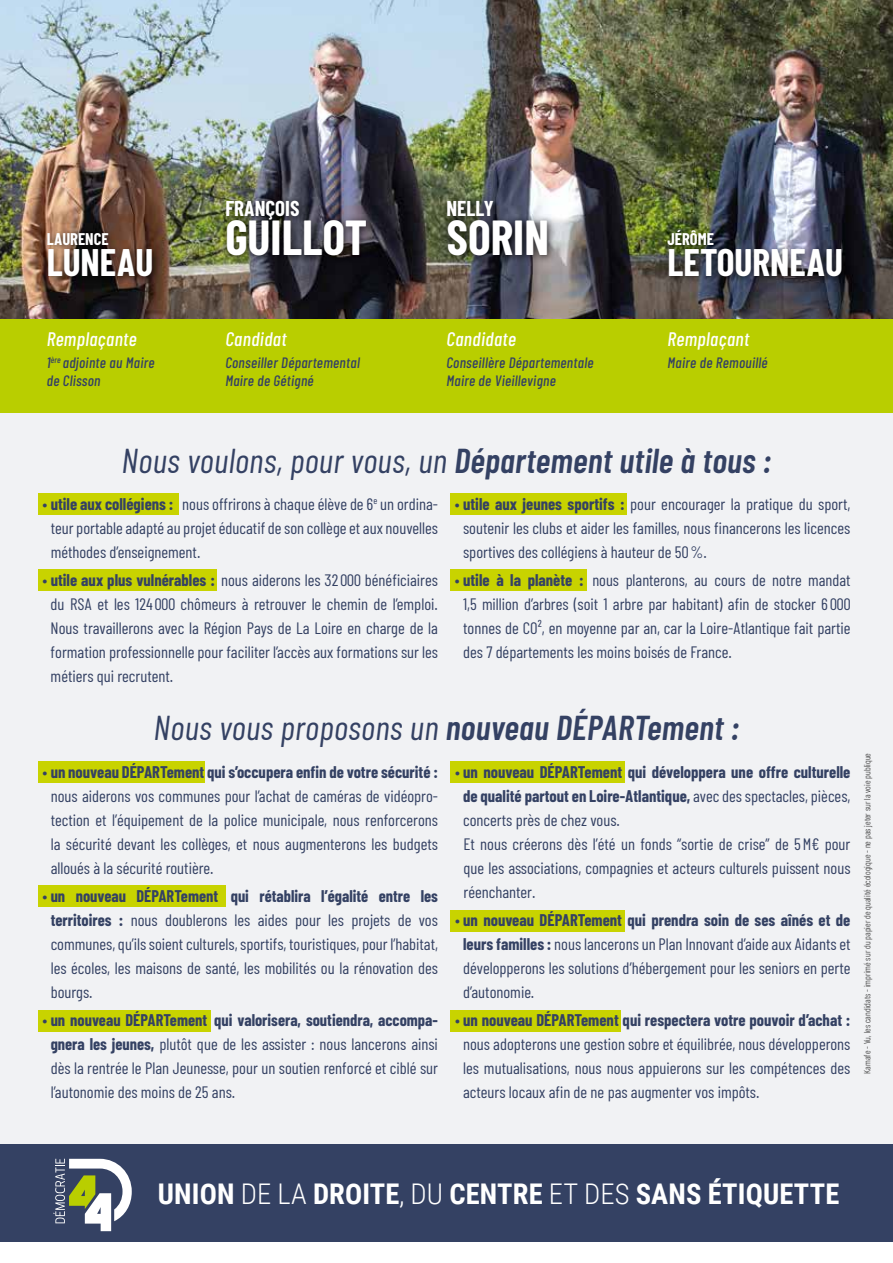
<style>
.page{position:relative;width:893px;height:1263px;background:#fff}
.page>*{position:absolute;margin:0;border:0;box-sizing:border-box;transform-origin:0 0}
.t1{font:700 48px "Barlow Condensed";color:#fff}
.t2{font:700 37.5px "Barlow Condensed";color:#fff}
.t3{font:italic 34.5px "Barlow Condensed";letter-spacing:.01em;color:#344163}
.t4{font:700 28.5px "Roboto Condensed";letter-spacing:.005em;color:#fff}
.t5{font:700 21px "Barlow Condensed";color:#fff}
.t6{font:italic 500 19.5px "Barlow Condensed";letter-spacing:.02em;color:#fff}
.t7{font:16.5px/24px "Barlow Condensed";color:#344163;text-align:justify}
.t8{font:700 16.5px "Barlow Condensed";color:#fff}
.t9{font:italic 500 15px/18px "Barlow Condensed";letter-spacing:.02em;color:#344163}
.t10{font:300 9px "Barlow Condensed";color:#282827}
.s1{font-weight:600}
.s2{font-weight:700}
.s3{font-weight:300}
</style>
<div class="page">
<div style="left:0;top:412px;width:893px;height:732px;background:#f1f2f4"></div>
<div style="left:38px;top:493px;width:141px;height:21px;background:#c8d300"></div>
<div style="left:38px;top:570px;width:179px;height:21px;background:#c8d300"></div>
<div style="left:451px;top:493px;width:176px;height:21px;background:#c8d300"></div>
<div style="left:451px;top:570px;width:136px;height:21px;background:#c8d300"></div>
<div style="left:38px;top:761px;width:167px;height:21px;background:#c8d300"></div>
<div style="left:38px;top:885px;width:187px;height:22px;background:#c8d300"></div>
<div style="left:38px;top:1010px;width:172px;height:21px;background:#c8d300"></div>
<div style="left:451px;top:761px;width:174px;height:21px;background:#c8d300"></div>
<div style="left:451px;top:910px;width:174px;height:21px;background:#c8d300"></div>
<div style="left:451px;top:1010px;width:170px;height:21px;background:#c8d300"></div>
<div style="left:0;top:1144px;width:893px;height:98px;background:#344163"></div>
<svg style="left:53px;top:1159px;width:79px;height:72px"></svg>
<img style="left:0;top:0;width:893px;height:319px">
<div style="left:0;top:319px;width:893px;height:93px;background:#b9ce00"></div>
<div style="left:441px;top:195px;width:114px;height:69px;background:#000;opacity:.75"></div>
<div style="left:41px;top:227px;width:120px;height:58px;background:#000;opacity:.75"></div>
<div style="left:219px;top:195px;width:155px;height:69px;background:#000;opacity:.75"></div>
<div style="left:661px;top:224px;width:189px;height:61px;background:#000;opacity:.75"></div>
<p class="t5" style="left:225px;top:196px;width:76px">FRANÇOIS</p>
<h1 class="t1" style="left:225px;top:208px;width:143px">GUILLOT</h1>
<p class="t8" style="left:668px;top:229px;width:48px">JÉRÔME</p>
<p class="t5" style="left:446px;top:196px;width:49px">NELLY</p>
<p class="t8" style="left:47px;top:229px;width:63px">LAURENCE</p>
<h1 class="t1" style="left:446px;top:208px;width:104px">SORIN</h1>
<h2 class="t2" style="left:668px;top:240px;width:177px">LETOURNEAU</h2>
<h2 class="t2" style="left:47px;top:240px;width:108px">LUNEAU</h2>
<p class="t6" style="left:47px;top:327px;width:91px">Remplaçante</p>
<p class="t9" style="left:47px;top:353px;width:109px">1<sup>ère</sup> adjointe au Maire de Clisson</p>
<p class="t6" style="left:225px;top:327px;width:63px">Candidat</p>
<p class="t9" style="left:225px;top:353px;width:136px">Conseiller Départemental<br>Maire de Gétigné</p>
<p class="t6" style="left:446px;top:327px;width:71px">Candidate</p>
<p class="t9" style="left:446px;top:353px;width:149px">Conseillère Départementale<br>Maire de Vieillevigne</p>
<p class="t6" style="left:668px;top:327px;width:83px">Remplaçant</p>
<p class="t9" style="left:668px;top:353px;width:102px">Maire de Remouillé</p>
<h3 class="t3" style="left:122px;top:439px;width:651px">Nous voulons, pour vous, un <span class="s1">Département utile à tous :</span></h3>
<p class="t7" style="left:51px;top:491px;width:389px;text-indent:-8px">• <span class="s2">utile aux collégiens :</span> nous offrirons à chaque élève de 6<sup>e</sup> un ordina&shy;teur portable adapté au projet éducatif de son collège et aux nouvelles méthodes d’enseignement.</p>
<p class="t7" style="left:51px;top:568px;width:389px;text-indent:-8px">• <span class="s2">utile aux plus vulnérables :</span> nous aiderons les 32 000 bénéficiaires du RSA et les 124 000 chômeurs à retrouver le chemin de l’emploi.<br>Nous travaillerons avec la Région Pays de La Loire en charge de la formation professionnelle pour faciliter l’accès aux formations sur les métiers qui recrutent.</p>
<p class="t7" style="left:463px;top:491px;width:389px;text-indent:-8px">• <span class="s2">utile aux jeunes sportifs :</span> pour encourager la pratique du sport, soutenir les clubs et aider les familles, nous financerons les licences sportives des collégiens à hauteur de 50%.</p>
<p class="t7" style="left:463px;top:568px;width:389px;text-indent:-8px">• <span class="s2">utile à la planète :</span> nous planterons, au cours de notre mandat 1,5 million d’arbres (soit 1 arbre par habitant) afin de stocker 6 000 tonnes de CO², en moyenne par an, car la Loire-Atlantique fait partie des 7 départements les moins boisés de France.</p>
<h3 class="t3" style="left:154px;top:706px;width:587px">Nous vous proposons un <span class="s1">nouveau DÉPARTement :</span></h3>
<p class="t7" style="left:51px;top:759px;width:389px;text-indent:-8px">• <span class="s2">un nouveau DÉPARTement qui s’occupera enfin de votre sécurité : </span>nous aiderons vos communes pour l’achat de caméras de vidéopro&shy;tection et l’équipement de la police municipale, nous renforcerons la sécurité devant les collèges, et nous augmenterons les budgets alloués à la sécurité routière.</p>
<p class="t7" style="left:51px;top:883px;width:389px;text-indent:-8px">• <span class="s2">un nouveau DÉPARTement qui rétablira l’égalité entre les territoires :</span> nous doublerons les aides pour les projets de vos communes, qu’ils soient culturels, sportifs, touristiques, pour l’habitat, les écoles, les maisons de santé, les mobilités ou la rénovation des bourgs.</p>
<p class="t7" style="left:51px;top:1008px;width:389px;text-indent:-8px">• <span class="s2">un nouveau DÉPARTement qui valorisera, soutiendra, accompa&shy;gnera les jeunes,</span> plutôt que de les assister : nous lancerons ainsi dès la rentrée le Plan Jeunesse, pour un soutien renforcé et ciblé sur l’autonomie des moins de 25 ans.</p>
<p class="t7" style="left:463px;top:759px;width:389px;text-align:left;text-indent:-8px">• <span class="s2">un nouveau DÉPARTement qui développera une offre culturelle de qualité partout en Loire-Atlantique,</span> avec des spectacles, pièces, concerts près de chez vous.<br>Et nous créerons dès l’été un fonds “sortie de crise” de 5M€ pour que les associations, compagnies et acteurs culturels puissent nous réenchanter.</p>
<p class="t7" style="left:463px;top:908px;width:389px;text-indent:-8px">• <span class="s2">un nouveau DÉPARTement qui prendra soin de ses aînés et de leurs familles :</span> nous lancerons un Plan Innovant d’aide aux Aidants et développerons les solutions d’hébergement pour les seniors en perte d’autonomie.</p>
<p class="t7" style="left:463px;top:1008px;width:389px;text-indent:-8px">• <span class="s2">un nouveau DÉPARTement qui respectera votre pouvoir d’achat : </span>nous adopterons une gestion sobre et équilibrée, nous développerons les mutualisations, nous nous appuierons sur les compétences des acteurs locaux afin de ne pas augmenter vos impôts.</p>
<p class="t10" style="left:862px;top:1074px;width:322px;rotate:-90deg">Kamafe - Vu, les candidats - imprimé sur du papier de qualité écologique - ne pas jeter sur la voie publique</p>
<h3 class="t4" style="left:158px;top:1173px;width:683px">UNION <span class="s3">DE LA</span> DROITE<span class="s3">, DU</span> CENTRE <span class="s3">ET DES</span> SANS ÉTIQUETTE</h3>
</div>
